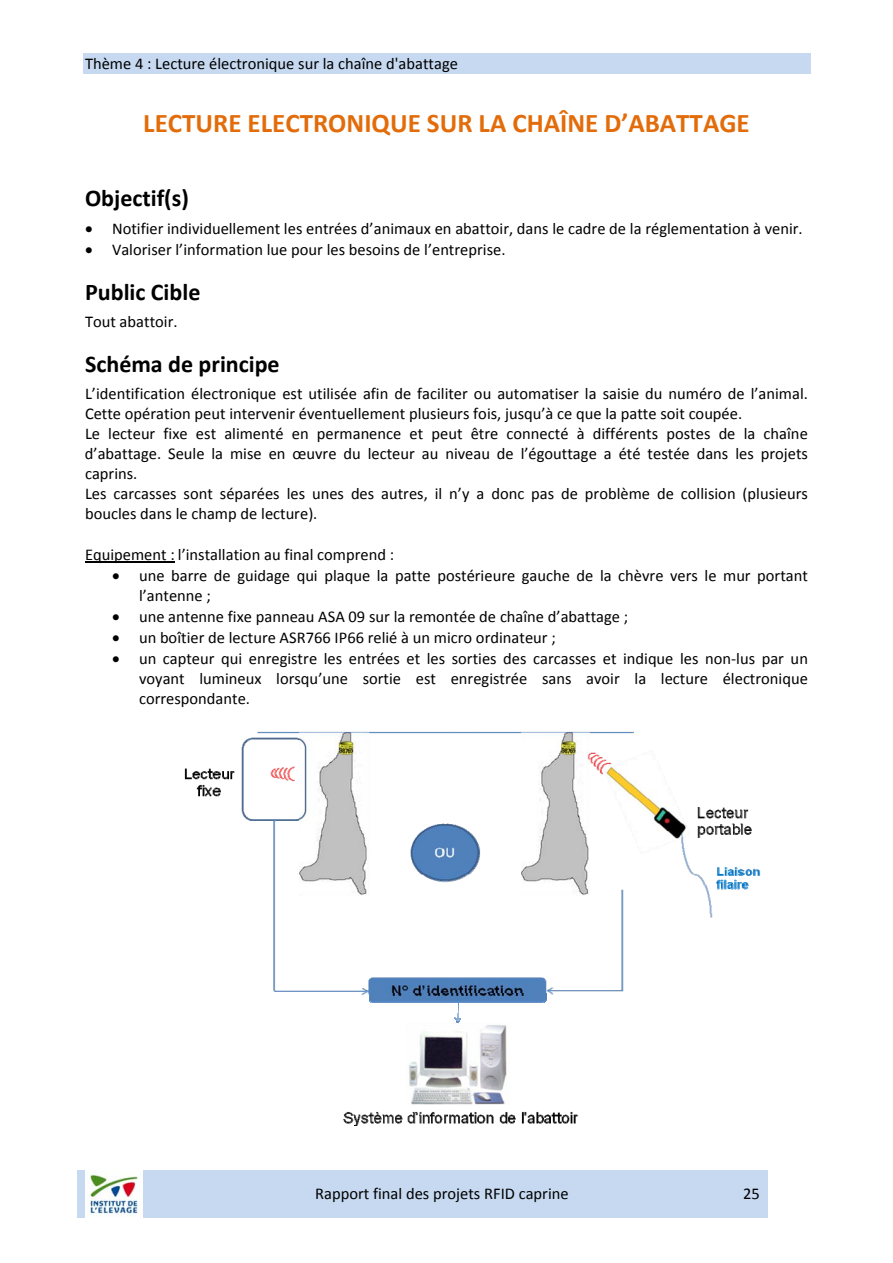
<style>
.page{position:relative;width:893px;height:1263px;background:#fff}
.page>*{position:absolute;margin:0;border:0;box-sizing:border-box;transform-origin:0 0}
.t1{font:700 27px "Calibri";color:#e36c0a}
.t2{font:700 24px "Calibri";color:#000}
.t3{font:16.5px/20.1px "Calibri";color:#000}
</style>
<div class="page">
<div style="left:83px;top:53px;width:727px;height:20px;background:#c6d9f1"></div>
<div style="left:77px;top:1170px;width:74px;height:47px;background:#c6d9f1"></div>
<img style="left:85px;top:1170px;width:57px;height:47px">
<div style="left:150px;top:1170px;width:584px;height:47px;background:#c6d9f1"></div>
<div style="left:734px;top:1170px;width:34px;height:47px;background:#c6d9f1"></div>
<hr style="left:85px;top:562px;width:90px;height:1px;background:#000">
<img style="left:184px;top:732px;width:577px;height:264px">
<img style="left:369px;top:994px;width:177px;height:8px">
<img style="left:372px;top:1002px;width:172px;height:1px">
<svg style="left:455px;top:1004px;width:6px;height:19px"></svg>
<img style="left:409px;top:1023px;width:98px;height:82px">
<img style="left:343px;top:1111px;width:236px;height:15px">
<p class="t3" style="left:85px;top:55px;width:374px">Thème 4 : Lecture électronique sur la chaîne d'abattage</p>
<h1 class="t1" style="left:143px;top:112px;width:608px">LECTURE ELECTRONIQUE SUR LA CHAÎNE D’ABATTAGE</h1>
<h2 class="t2" style="left:85px;top:188px;width:105px">Objectif(s)</h2>
<p class="t3" style="left:85px;top:219px;width:719px">• Notifier individuellement les entrées d’animaux en abattoir, dans le cadre de la réglementation à venir.</p>
<p class="t3" style="left:85px;top:240px;width:422px">• Valoriser l’information lue pour les besoins de l’entreprise.</p>
<h2 class="t2" style="left:85px;top:282px;width:117px">Public Cible</h2>
<p class="t3" style="left:85px;top:312px;width:94px">Tout abattoir.</p>
<h2 class="t2" style="left:85px;top:354px;width:196px">Schéma de principe</h2>
<p class="t3" style="left:85px;top:384px;width:724px">L’identification électronique est utilisée afin de faciliter ou automatiser la saisie du numéro de l’animal.<br>Cette opération peut intervenir éventuellement plusieurs fois, jusqu’à ce que la patte soit coupée.<br>Le lecteur fixe est alimenté en permanence et peut être connecté à différents postes de la chaîne d’abattage. Seule la mise en œuvre du lecteur au niveau de l’égouttage a été testée dans les projets caprins.<br>Les carcasses sont séparées les unes des autres, il n’y a donc pas de problème de collision (plusieurs boucles dans le champ de lecture).</p>
<p class="t3" style="left:85px;top:545px;width:311px">Equipement : l’installation au final comprend :</p>
<p class="t3" style="left:139px;top:567px;width:670px;text-indent:-27px">• une barre de guidage qui plaque la patte postérieure gauche de la chèvre vers le mur portant l’antenne ;</p>
<p class="t3" style="left:112px;top:608px;width:518px">• une antenne fixe panneau ASA 09 sur la remontée de chaîne d’abattage ;</p>
<p class="t3" style="left:112px;top:629px;width:445px">• un boîtier de lecture ASR766 IP66 relié à un micro ordinateur ;</p>
<p class="t3" style="left:139px;top:650px;width:670px;text-align:justify;text-indent:-27px">• un capteur qui enregistre les entrées et les sorties des carcasses et indique les non‐lus par un voyant lumineux lorsqu’une sortie est enregistrée sans avoir la lecture électronique correspondante.</p>
<p class="t3" style="left:315px;top:1185px;width:255px">Rapport final des projets RFID caprine</p>
<p class="t3" style="left:743px;top:1185px;width:18px">25</p>
</div>
